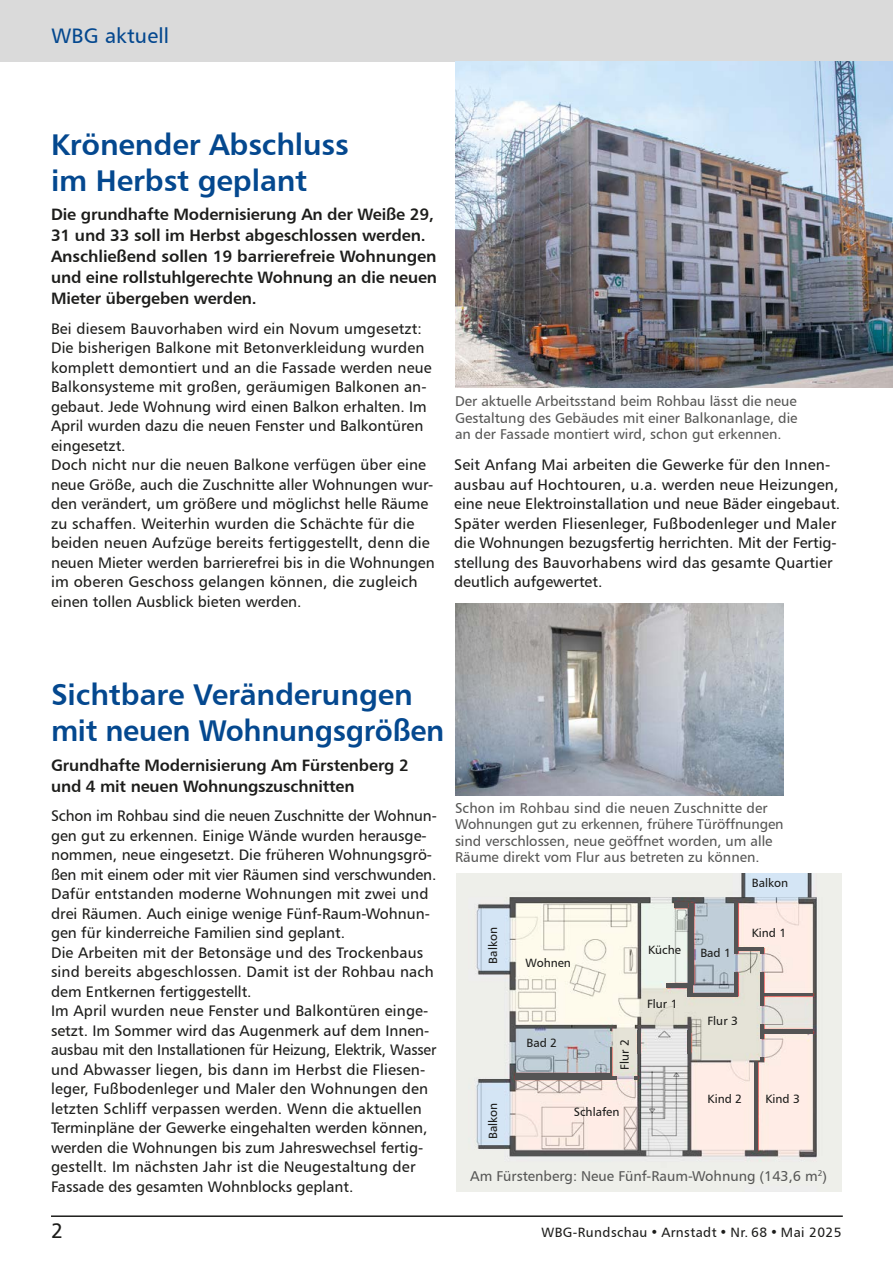
<style>
.page{position:relative;width:893px;height:1263px;background:#fff}
.page>*{position:absolute;margin:0;border:0;box-sizing:border-box;transform-origin:0 0}
.t1{font:30px/36px "Humanist 777 BT Bold B";letter-spacing:-.005em;color:#04488f}
.t2{font:21px "Humanist 777 BT Roman B";letter-spacing:.01em;color:#04488f}
.t3{font:21px "Humanist 777 BT Roman B";color:#1d1d1b}
.t4{font:16.5px/21px "Humanist 777 BT Bold B";letter-spacing:-.01em;color:#1d1d1b}
.t5{font:15.3px/19.5px "Humanist 777 BT Roman B";color:#1d1d1b}
.t6{font:14.25px/16.5px "Humanist 777 BT Roman B";color:#575756;text-align:justify}
.t7{font:13.5px "Humanist 777 BT Roman B";letter-spacing:.03em;color:#1d1d1b}
.t8{font:12px "Humanist 777 BT Roman B";color:#1d1d1b}
</style>
<div class="page">
<div style="left:0;top:0;width:893px;height:61px;background:#dadada"></div>
<hr style="left:51px;top:1215px;width:792px;height:2px;background:#1d1d1b">
<img style="left:455px;top:61px;width:438px;height:327px">
<img style="left:455px;top:604px;width:329px;height:191px">
<img style="left:456px;top:873px;width:386px;height:319px">
<hr style="left:687px;top:1030px;width:4px;height:24px;background:#545454">
<hr style="left:637px;top:1030px;width:3px;height:24px;background:#545454">
<div style="left:674px;top:902px;width:13px;height:6px;background:#545454"></div>
<div style="left:689px;top:902px;width:5px;height:82px;background:#545454"></div>
<div style="left:666px;top:983px;width:22px;height:5px;background:#545454"></div>
<hr style="left:687px;top:993px;width:51px;height:3px;background:#545454">
<div style="left:687px;top:983px;width:5px;height:13px;background:#545454"></div>
<hr style="left:735px;top:972px;width:3px;height:24px;background:#545454">
<svg style="left:761px;top:948px;width:3px;height:6px"></svg>
<hr style="left:737px;top:948px;width:26px;height:3px;background:#545454">
<hr style="left:761px;top:972px;width:3px;height:34px;background:#545454">
<hr style="left:761px;top:1024px;width:3px;height:15px;background:#545454">
<hr style="left:755px;top:1061px;width:3px;height:90px;background:#545454">
<hr style="left:610px;top:1047px;width:2px;height:26px;background:#545454">
<svg style="left:634px;top:1076px;width:4px;height:3px"></svg>
<svg style="left:612px;top:1076px;width:4px;height:3px"></svg>
<div style="left:515px;top:1073px;width:97px;height:6px;background:#545454"></div>
<svg style="left:761px;top:1057px;width:3px;height:4px"></svg>
<hr style="left:761px;top:993px;width:52px;height:3px;background:#545454">
<hr style="left:761px;top:1029px;width:52px;height:4px;background:#545454">
<hr style="left:735px;top:903px;width:3px;height:51px;background:#545454">
<h2 class="t2" style="left:51px;top:23px;width:119px">WBG aktuell</h2>
<h1 class="t1" style="left:51px;top:125px;width:299px">Krönender Abschluss im Herbst geplant</h1>
<p class="t4" style="left:51px;top:203px;width:388px">Die grundhafte Modernisierung An der Weiße 29, 31 und 33 soll im Herbst abgeschlossen werden.<br>Anschließend sollen 19 barrierefreie Wohnungen und eine rollstuhlgerechte Wohnung an die neuen Mieter übergeben werden.</p>
<p class="t5" style="left:51px;top:318px;width:385px">Bei diesem Bauvorhaben wird ein Novum umgesetzt:<br>Die bisherigen Balkone mit Betonverkleidung wurden komplett demontiert und an die Fassade werden neue Balkonsysteme mit großen, geräumigen Balkonen an&shy;gebaut. Jede Wohnung wird einen Balkon erhalten. Im April wurden dazu die neuen Fenster und Balkontüren eingesetzt.<br>Doch nicht nur die neuen Balkone verfügen über eine neue Größe, auch die Zuschnitte aller Wohnungen wur&shy;den verändert, um größere und möglichst helle Räume zu schaffen. Weiterhin wurden die Schächte für die beiden neuen Aufzüge bereits fertiggestellt, denn die neuen Mieter werden barrierefrei bis in die Wohnungen im oberen Geschoss gelangen können, die zugleich einen tollen Ausblick bieten werden.</p>
<p class="t6" style="left:455px;top:393px;width:344px">Der aktuelle Arbeitsstand beim Rohbau lässt die neue Gestaltung des Gebäudes mit einer Balkonanlage, die an der Fassade montiert wird, schon gut erkennen.</p>
<p class="t5" style="left:454px;top:455px;width:388px">Seit Anfang Mai arbeiten die Gewerke für den Innen&shy;ausbau auf Hochtouren, u.a. werden neue Heizungen, eine neue Elektroinstallation und neue Bäder eingebaut.<br>Später werden Fliesenleger, Fußbodenleger und Maler die Wohnungen bezugsfertig herrichten. Mit der Fertig&shy;stellung des Bauvorhabens wird das gesamte Quartier deutlich aufgewertet.</p>
<h1 class="t1" style="left:51px;top:676px;width:395px">Sichtbare Veränderungen mit neuen Wohnungsgrößen</h1>
<p class="t4" style="left:51px;top:754px;width:359px">Grundhafte Modernisierung Am Fürstenberg 2 und 4 mit neuen Wohnungszuschnitten</p>
<p class="t5" style="left:51px;top:806px;width:387px">Schon im Rohbau sind die neuen Zuschnitte der Wohnun&shy;gen gut zu erkennen. Einige Wände wurden herausge&shy;nommen, neue eingesetzt. Die früheren Wohnungsgrö&shy;ßen mit einem oder mit vier Räumen sind verschwunden.<br>Dafür entstanden moderne Wohnungen mit zwei und drei Räumen. Auch einige wenige Fünf-Raum-Wohnun&shy;gen für kinderreiche Familien sind geplant.<br>Die Arbeiten mit der Betonsäge und des Trockenbaus sind bereits abgeschlossen. Damit ist der Rohbau nach dem Entkernen fertiggestellt.<br>Im April wurden neue Fenster und Balkontüren einge&shy;setzt. Im Sommer wird das Augenmerk auf dem Innen&shy;ausbau mit den Installationen für Heizung, Elektrik, Wasser und Abwasser liegen, bis dann im Herbst die Fliesen&shy;leger, Fußbodenleger und Maler den Wohnungen den letzten Schliff verpassen werden. Wenn die aktuellen Terminpläne der Gewerke eingehalten werden können, werden die Wohnungen bis zum Jahreswechsel fertig&shy;gestellt. Im nächsten Jahr ist die Neugestaltung der Fassade des gesamten Wohnblocks geplant.</p>
<p class="t6" style="left:455px;top:799px;width:330px;text-align:left">Schon im Rohbau sind die neuen Zuschnitte der Wohnungen gut zu erkennen, frühere Türöffnungen sind verschlossen, neue geöffnet worden, um alle Räume direkt vom Flur aus betreten zu können.</p>
<p class="t8" style="left:486px;top:963px;width:38px;rotate:-90deg">Balkon</p>
<p class="t8" style="left:486px;top:1139px;width:38px;rotate:-90deg">Balkon</p>
<p class="t8" style="left:526px;top:955px;width:47px">Wohnen</p>
<p class="t8" style="left:526px;top:1035px;width:32px">Bad 2</p>
<p class="t8" style="left:617px;top:1069px;width:32px;rotate:-90deg">Flur 2</p>
<p class="t8" style="left:574px;top:1105px;width:47px">Schlafen</p>
<p class="t8" style="left:752px;top:875px;width:38px">Balkon</p>
<p class="t8" style="left:648px;top:942px;width:34px">Küche</p>
<p class="t8" style="left:700px;top:946px;width:32px">Bad 1</p>
<p class="t8" style="left:752px;top:925px;width:36px">Kind 1</p>
<p class="t8" style="left:647px;top:996px;width:32px">Flur 1</p>
<p class="t8" style="left:708px;top:1013px;width:32px">Flur 3</p>
<p class="t8" style="left:708px;top:1091px;width:36px">Kind 2</p>
<p class="t8" style="left:765px;top:1091px;width:36px">Kind 3</p>
<p class="t6" style="left:470px;top:1167px;width:358px">Am Fürstenberg: Neue Fünf-Raum-Wohnung (143,6 m<sup>2</sup>)</p>
<h2 class="t3" style="left:51px;top:1217px;width:14px">2</h2>
<p class="t7" style="left:541px;top:1224px;width:302px">WBG-Rundschau • Arnstadt • Nr. 68 • Mai 2025</p>
</div>
